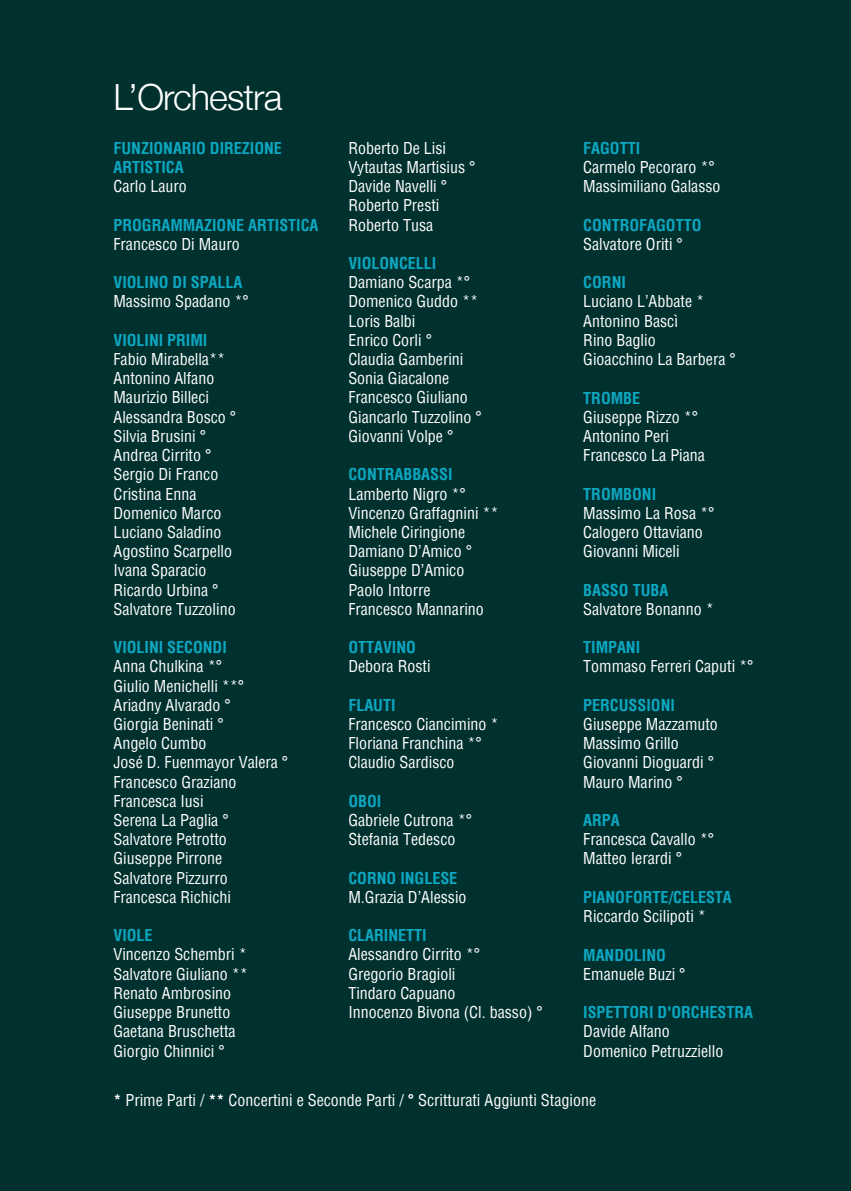
<style>
.page{position:relative;width:851px;height:1191px;background:#fff}
.page>*{position:absolute;margin:0;border:0;box-sizing:border-box;transform-origin:0 0}
.t1{font:300 36px "Helvetica Neue";letter-spacing:-.025em;color:#fff}
.t2{font:condensed 16px/19.2px "Helvetica";color:#fff}
.t3{font:700 condensed 16px/19.2px "Helvetica";color:#0da7c1}
.s1{font-weight:700}
</style>
<div class="page">
<div style="left:0;top:0;width:850px;height:1191px;background:#00312f"></div>
<h1 class="t1" style="left:113px;top:75px;width:170px">L’Orchestra</h1>
<p class="t3" style="left:113px;top:138px;width:170px">FUNZIONARIO DIREZIONE<br>ARTISTICA</p>
<p class="t2" style="left:113px;top:176px;width:75px">Carlo Lauro</p>
<p class="t3" style="left:113px;top:215px;width:206px">PROGRAMMAZIONE ARTISTICA</p>
<p class="t2" style="left:113px;top:234px;width:128px">Francesco Di Mauro</p>
<p class="t3" style="left:113px;top:272px;width:130px">VIOLINO DI SPALLA</p>
<p class="t2" style="left:113px;top:292px;width:137px">Massimo Spadano *°</p>
<p class="t3" style="left:113px;top:330px;width:95px">VIOLINI PRIMI</p>
<p class="t2" style="left:113px;top:349px;width:124px">Fabio Mirabella**<br>Antonino Alfano<br>Maurizio Billeci<br>Alessandra Bosco °<br>Silvia Brusini °<br>Andrea Cirrito °<br>Sergio Di Franco<br>Cristina Enna<br>Domenico Marco<br>Luciano Saladino<br>Agostino Scarpello<br>Ivana Sparacio<br>Ricardo Urbina °<br>Salvatore Tuzzolino</p>
<p class="t3" style="left:113px;top:637px;width:115px">VIOLINI SECONDI</p>
<p class="t2" style="left:113px;top:656px;width:176px">Anna Chulkina *°<br>Giulio Menichelli **°<br>Ariadny Alvarado °<br>Giorgia Beninati °<br>Angelo Cumbo<br>José D. Fuenmayor Valera °<br>Francesco Graziano<br>Francesca Iusi<br>Serena La Paglia °<br>Salvatore Petrotto<br>Giuseppe Pirrone<br>Salvatore Pizzurro<br>Francesca Richichi</p>
<p class="t3" style="left:113px;top:925px;width:41px">VIOLE</p>
<p class="t2" style="left:113px;top:944px;width:136px">Vincenzo Schembri *<br>Salvatore Giuliano **<br>Renato Ambrosino<br>Giuseppe Brunetto<br>Gaetana Bruschetta<br>Giorgio Chinnici °</p>
<p class="t2" style="left:348px;top:138px;width:129px">Roberto De Lisi<br>Vytautas Martisius °<br>Davide Navelli °<br>Roberto Presti<br>Roberto Tusa</p>
<p class="t3" style="left:348px;top:253px;width:90px">VIOLONCELLI</p>
<p class="t2" style="left:348px;top:272px;width:135px">Damiano Scarpa *°<br>Domenico Guddo **<br>Loris Balbi<br>Enrico Corli °<br>Claudia Gamberini<br>Sonia Giacalone<br>Francesco Giuliano<br>Giancarlo Tuzzolino °<br>Giovanni Volpe °</p>
<p class="t3" style="left:348px;top:464px;width:106px">CONTRABBASSI</p>
<p class="t2" style="left:348px;top:484px;width:152px">Lamberto Nigro *°<br>Vincenzo Graffagnini **<br>Michele Ciringione<br>Damiano D’Amico °<br>Giuseppe D’Amico<br>Paolo Intorre<br>Francesco Mannarino</p>
<p class="t3" style="left:348px;top:637px;width:69px">OTTAVINO</p>
<p class="t2" style="left:348px;top:656px;width:84px">Debora Rosti</p>
<p class="t3" style="left:348px;top:695px;width:49px">FLAUTI</p>
<p class="t2" style="left:348px;top:714px;width:152px">Francesco Ciancimino *<br>Floriana Franchina *°<br>Claudio Sardisco</p>
<p class="t3" style="left:348px;top:791px;width:34px">OBOI</p>
<p class="t2" style="left:348px;top:810px;width:125px">Gabriele Cutrona *°<br>Stefania Tedesco</p>
<p class="t3" style="left:348px;top:868px;width:110px">CORNO INGLESE</p>
<p class="t2" style="left:348px;top:887px;width:120px">M.Grazia D’Alessio</p>
<p class="t3" style="left:348px;top:925px;width:80px">CLARINETTI</p>
<p class="t2" style="left:348px;top:944px;width:196px">Alessandro Cirrito *°<br>Gregorio Bragioli<br>Tindaro Capuano<br>Innocenzo Bivona (Cl. basso) °</p>
<p class="t3" style="left:583px;top:138px;width:58px">FAGOTTI</p>
<p class="t2" style="left:583px;top:157px;width:139px">Carmelo Pecoraro *°<br>Massimiliano Galasso</p>
<p class="t3" style="left:583px;top:215px;width:120px">CONTROFAGOTTO</p>
<p class="t2" style="left:583px;top:234px;width:101px">Salvatore Oriti °</p>
<p class="t3" style="left:583px;top:272px;width:44px">CORNI</p>
<p class="t2" style="left:583px;top:292px;width:154px">Luciano L’Abbate *<br>Antonino Bascì<br>Rino Baglio<br>Gioacchino La Barbera °</p>
<p class="t3" style="left:583px;top:388px;width:58px">TROMBE</p>
<p class="t2" style="left:583px;top:407px;width:123px">Giuseppe Rizzo *°<br>Antonino Peri<br>Francesco La Piana</p>
<p class="t3" style="left:583px;top:484px;width:74px">TROMBONI</p>
<p class="t2" style="left:583px;top:503px;width:133px">Massimo La Rosa *°<br>Calogero Ottaviano<br>Giovanni Miceli</p>
<p class="t3" style="left:583px;top:580px;width:86px">BASSO TUBA</p>
<p class="t2" style="left:583px;top:599px;width:132px">Salvatore Bonanno *</p>
<p class="t3" style="left:583px;top:637px;width:58px">TIMPANI</p>
<p class="t2" style="left:583px;top:656px;width:172px">Tommaso Ferreri Caputi *°</p>
<p class="t3" style="left:583px;top:695px;width:93px">PERCUSSIONI</p>
<p class="t2" style="left:583px;top:714px;width:136px">Giuseppe Mazzamuto<br>Massimo Grillo<br>Giovanni Dioguardi °<br>Mauro Marino °</p>
<p class="t3" style="left:583px;top:810px;width:38px">ARPA</p>
<p class="t2" style="left:583px;top:829px;width:132px">Francesca Cavallo *°<br>Matteo Ierardi °</p>
<p class="t3" style="left:583px;top:887px;width:150px">PIANOFORTE/CELESTA</p>
<p class="t2" style="left:583px;top:906px;width:124px">Riccardo Scilipoti *</p>
<p class="t3" style="left:583px;top:944px;width:84px">MANDOLINO</p>
<p class="t2" style="left:583px;top:964px;width:104px">Emanuele Buzi °</p>
<p class="t3" style="left:583px;top:1002px;width:171px">ISPETTORI D'ORCHESTRA</p>
<p class="t2" style="left:583px;top:1021px;width:141px">Davide Alfano<br>Domenico Petruzziello</p>
<p class="t2" style="left:113px;top:1090px;width:484px"><span class="s1">*</span> Prime Parti / <span class="s1">**</span> Concertini e Seconde Parti / <span class="s1">°</span> Scritturati Aggiunti Stagione</p>
</div>
